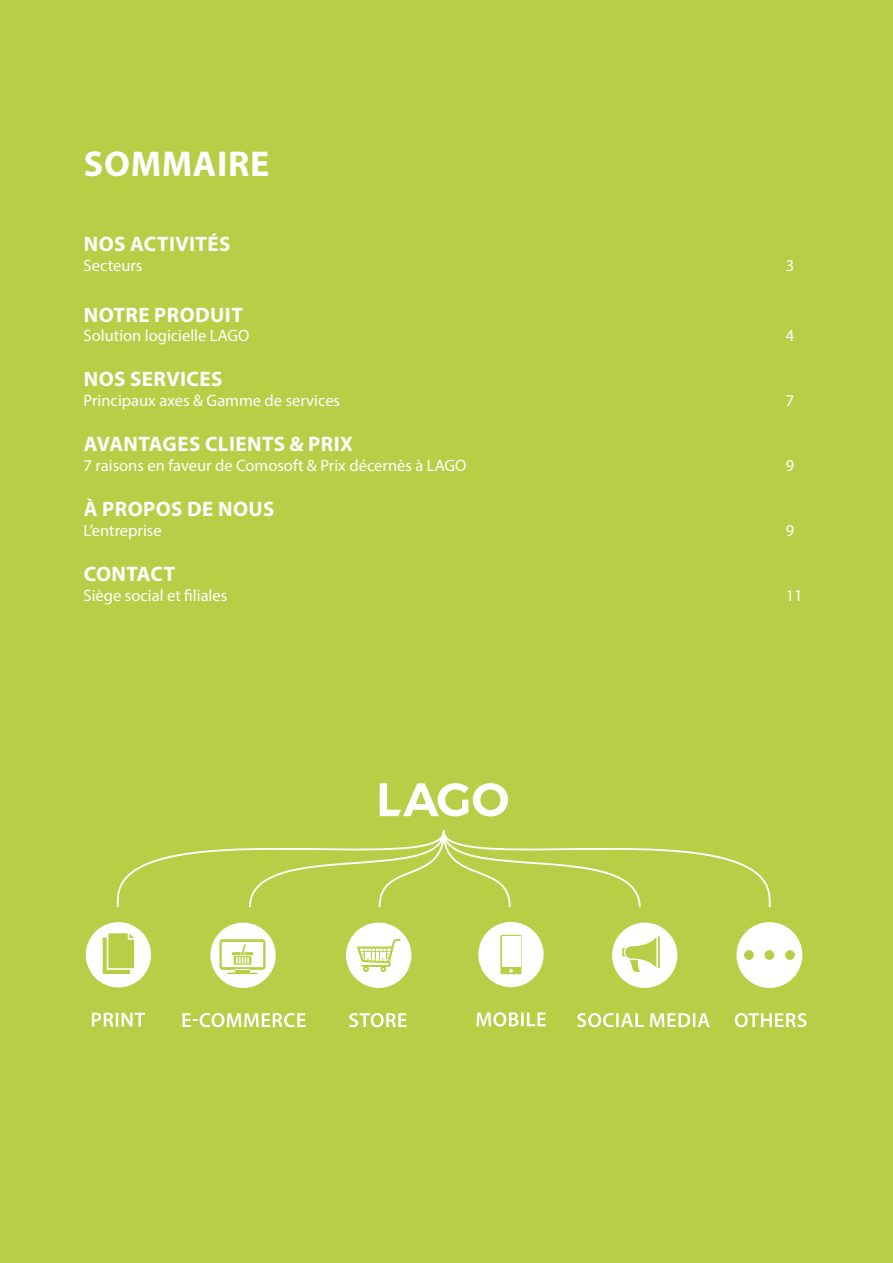
<style>
.page{position:relative;width:893px;height:1263px;background:#b6cf47}
.page>*{position:absolute;margin:0;border:0;box-sizing:border-box;transform-origin:0 0}
.t1{font:700 36px "Myriad Pro";letter-spacing:.02em;color:#fff}
.t2{font:700 21px "Myriad Pro";letter-spacing:.02em;color:#fff}
.t3{font:16.5px "Myriad Pro";color:#fff}
</style>
<div class="page">
<svg style="left:380px;top:783px;width:391px;height:125px"></svg>
<svg style="left:116px;top:809px;width:526px;height:99px"></svg>
<svg style="left:349px;top:1013px;width:58px;height:14px"></svg>
<svg style="left:346px;top:923px;width:65px;height:65px"></svg>
<svg style="left:476px;top:1012px;width:70px;height:14px"></svg>
<svg style="left:478px;top:922px;width:66px;height:65px"></svg>
<svg style="left:577px;top:1013px;width:133px;height:14px"></svg>
<svg style="left:612px;top:923px;width:65px;height:65px"></svg>
<svg style="left:182px;top:1013px;width:124px;height:14px"></svg>
<svg style="left:210px;top:923px;width:66px;height:65px"></svg>
<svg style="left:92px;top:1012px;width:53px;height:14px"></svg>
<svg style="left:86px;top:922px;width:65px;height:65px"></svg>
<svg style="left:735px;top:1013px;width:71px;height:14px"></svg>
<svg style="left:736px;top:922px;width:66px;height:66px"></svg>
<h1 class="t1" style="left:84px;top:140px;width:187px">SOMMAIRE</h1>
<p class="t2" style="left:84px;top:231px;width:148px">NOS ACTIVITÉS</p>
<p class="t3" style="left:84px;top:256px;width:60px">Secteurs</p>
<p class="t3" style="left:786px;top:256px;width:10px">3</p>
<p class="t2" style="left:84px;top:301px;width:161px">NOTRE PRODUIT</p>
<p class="t3" style="left:84px;top:326px;width:167px">Solution logicielle LAGO</p>
<p class="t3" style="left:786px;top:326px;width:10px">4</p>
<p class="t2" style="left:84px;top:366px;width:140px">NOS SERVICES</p>
<p class="t3" style="left:84px;top:391px;width:258px">Principaux axes &amp; Gamme de services</p>
<p class="t3" style="left:786px;top:391px;width:10px">7</p>
<p class="t2" style="left:84px;top:430px;width:271px">AVANTAGES CLIENTS &amp; PRIX</p>
<p class="t3" style="left:84px;top:455px;width:384px">7 raisons en faveur de Comosoft &amp; Prix décernès à LAGO</p>
<p class="t3" style="left:786px;top:455px;width:10px">9</p>
<p class="t2" style="left:84px;top:495px;width:192px">À PROPOS DE NOUS</p>
<p class="t3" style="left:84px;top:520px;width:80px">L’entreprise</p>
<p class="t3" style="left:786px;top:520px;width:10px">9</p>
<p class="t2" style="left:84px;top:560px;width:93px">CONTACT</p>
<p class="t3" style="left:84px;top:585px;width:145px">Siège social et filiales</p>
<p class="t3" style="left:786px;top:585px;width:18px">11</p>
</div>
